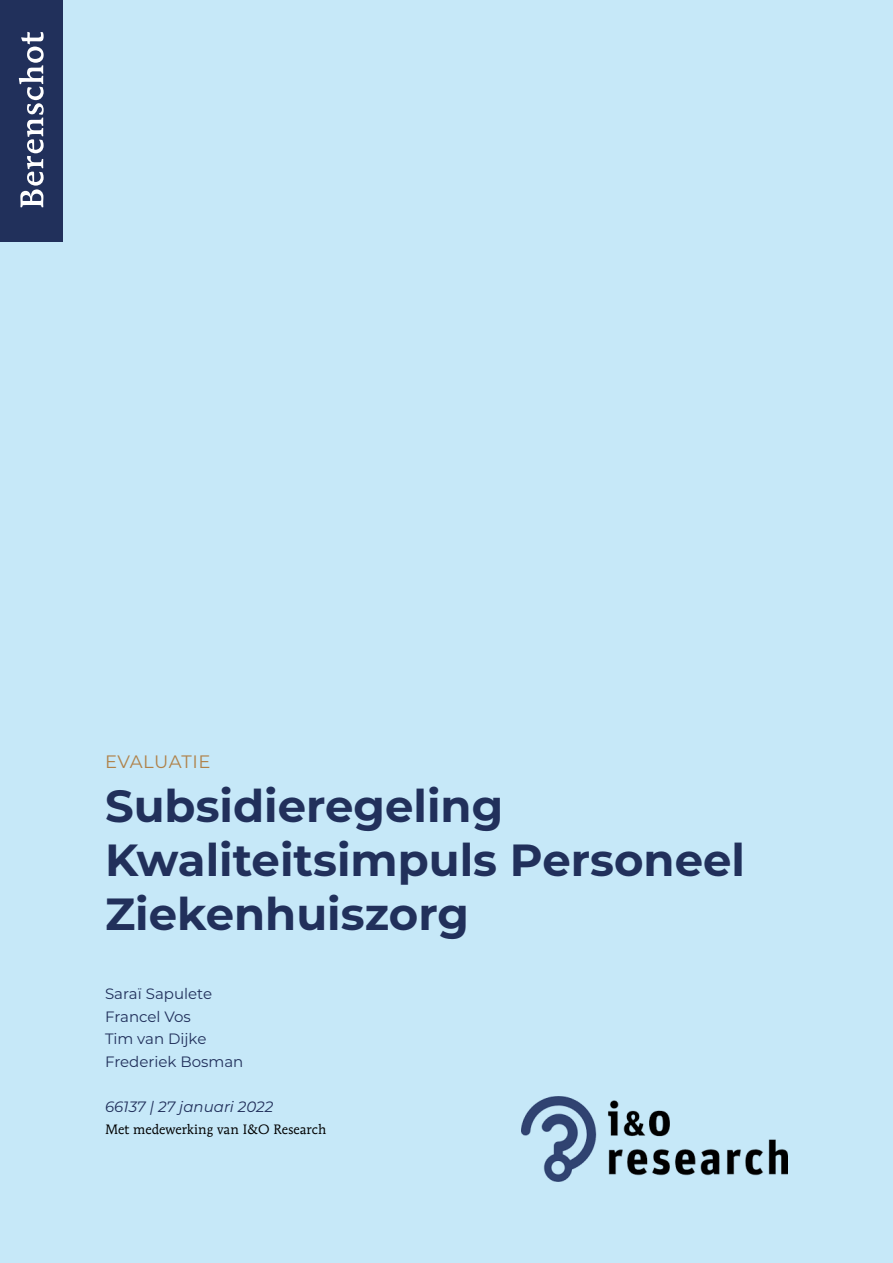
<style>
.page{position:relative;width:893px;height:1263px;background:#c6e8f8}
.page>*{position:absolute;margin:0;border:0;box-sizing:border-box;transform-origin:0 0}
.t1{font:700 45px/54px "Montserrat";color:#21305b}
.Hoofdstuknummer_labe{font:18px "Montserrat";letter-spacing:.02em;color:#b0824a}
.Namen_titelbladen{font:15px/22.5px "Montserrat";color:#21305b}
.Datum_titelbladen{font:italic 15px "Montserrat";color:#21305b}
.Brood_wit_na{font:13.5px "Mendoza Roman Std";color:#000}
</style>
<div class="page">
<div style="left:0;top:0;width:62px;height:241px;background:#21305b"></div>
<svg style="left:19px;top:32px;width:25px;height:175px"></svg>
<img style="left:521px;top:1097px;width:267px;height:85px">
<h2 class="Hoofdstuknummer_labe" style="left:105px;top:749px;width:107px">EVALUATIE</h2>
<p class="t1" style="left:105px;top:776px;width:642px">Subsidieregeling<br>Kwaliteitsimpuls Personeel<br>Ziekenhuiszorg</p>
<p class="Namen_titelbladen" style="left:105px;top:982px;width:140px">Saraï Sapulete<br>Francel Vos<br>Tim van Dijke<br>Frederiek Bosman</p>
<p class="Datum_titelbladen" style="left:105px;top:1096px;width:170px">66137 | 27 januari 2022</p>
<p class="Brood_wit_na" style="left:105px;top:1121px;width:223px">Met medewerking van I&amp;O Research</p>
</div>
